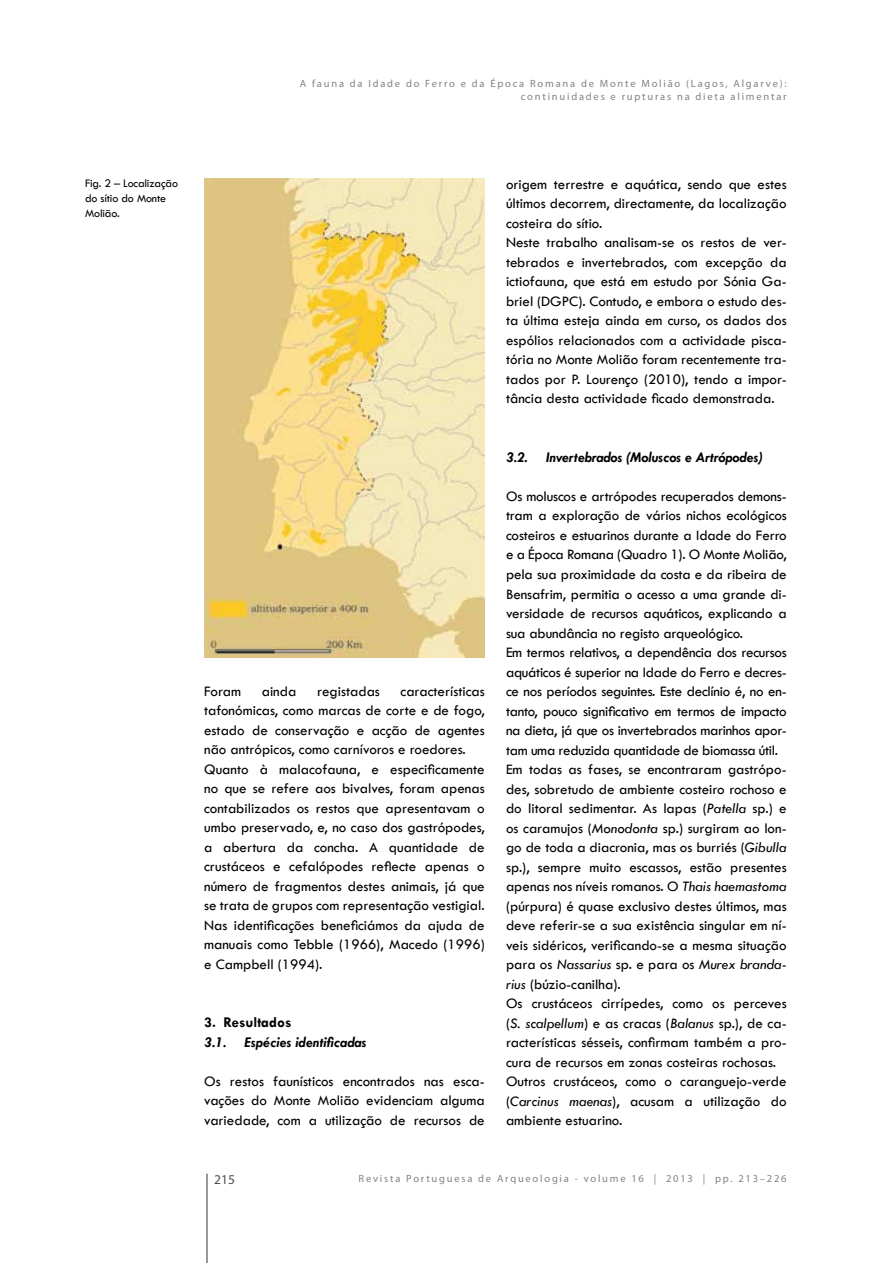
<style>
.page{position:relative;width:893px;height:1263px;background:#fff}
.page>*{position:absolute;margin:0;border:0;box-sizing:border-box;transform-origin:0 0}
.t1{font:15px/19.5px "Tw Cen";color:#000}
.t2{font:italic 700 15px "Tw Cen";letter-spacing:-.01em;color:#000}
.t3{font:700 15px "Tw Cen";color:#000}
.t4{font:13.5px "Myriad Pro";color:#4d4d4f}
.t5{font:12px/15px "Tw Cen";letter-spacing:-.01em;color:#000}
.t6{font:10.5px/12.6px "Myriad Pro";letter-spacing:.17em;color:#808285;text-align:right}
.s1{font-style:italic}
</style>
<div class="page">
<hr style="left:206px;top:1174px;width:2px;height:89px;background:#77787b">
<img style="left:204px;top:179px;width:281px;height:478px">
<p class="t6" style="left:300px;top:77px;width:488px">A fauna da Idade do Ferro e da Época Romana de Monte Molião (Lagos, Algarve): continuidades e rupturas na dieta alimentar</p>
<p class="t5" style="left:85px;top:176px;width:94px">Fig. 2 – Localização do sítio do Monte<br>Molião.</p>
<p class="t1" style="left:204px;top:681px;width:39px">Foram</p>
<p class="t1" style="left:262px;top:681px;width:36px">ainda</p>
<p class="t1" style="left:317px;top:681px;width:64px">registadas</p>
<p class="t1" style="left:204px;top:681px;width:282px;text-indent:196px">características tafonómicas, como marcas de corte e de fogo, estado de conservação e acção de agentes não antrópicos, como carnívoros e roedores.<br>Quanto à malacofauna, e especificamente no que se refere aos bivalves, foram apenas contabilizados os restos que apresentavam o umbo preservado, e, no caso dos gastrópodes, a abertura da concha. A quantidade de crustáceos e cefalópodes reflecte apenas o número de fragmentos destes animais, já que se trata de grupos com representação vestigial.<br>Nas identificações beneficiámos da ajuda de manuais como Tebble (1966), Macedo (1996) e Campbell (1994).</p>
<p class="t3" style="left:204px;top:1013px;width:89px">3. Resultados</p>
<p class="t2" style="left:204px;top:1033px;width:164px">3.1. Espécies identificadas</p>
<p class="t1" style="left:204px;top:1071px;width:282px;text-align:justify">Os restos faunísticos encontrados nas esca&shy;vações do Monte Molião evidenciam alguma variedade, com a utilização de recursos de</p>
<p class="t1" style="left:506px;top:174px;width:282px">origem terrestre e aquática, sendo que estes últimos decorrem, directamente, da localização costeira do sítio.<br>Neste trabalho analisam-se os restos de ver&shy;tebrados e invertebrados, com excepção da ictiofauna, que está em estudo por Sónia Ga&shy;briel (DGPC). Contudo, e embora o estudo des&shy;ta última esteja ainda em curso, os dados dos espólios relacionados com a actividade pisca&shy;tória no Monte Molião foram recentemente tra&shy;tados por P. Lourenço (2010), tendo a impor&shy;tância desta actividade ficado demonstrada.</p>
<p class="t2" style="left:506px;top:448px;width:23px">3.2.</p>
<p class="t2" style="left:546px;top:448px;width:218px">Invertebrados (Moluscos e Artrópodes)</p>
<p class="t1" style="left:506px;top:486px;width:282px">Os moluscos e artrópodes recuperados demons&shy;tram a exploração de vários nichos ecológicos costeiros e estuarinos durante a Idade do Ferro e a Época Romana (Quadro 1). O Monte Molião, pela sua proximidade da costa e da ribeira de Bensafrim, permitia o acesso a uma grande di&shy;versidade de recursos aquáticos, explicando a sua abundância no registo arqueológico.<br>Em termos relativos, a dependência dos recursos aquáticos é superior na Idade do Ferro e decres&shy;ce nos períodos seguintes. Este declínio é, no en&shy;tanto, pouco significativo em termos de impacto na dieta, já que os invertebrados marinhos apor&shy;tam uma reduzida quantidade de biomassa útil.<br>Em todas as fases, se encontraram gastrópo&shy;des, sobretudo de ambiente costeiro rochoso e do litoral sedimentar. As lapas (<span class="s1">Patella</span> sp.) e os caramujos (<span class="s1">Monodonta</span> sp.) surgiram ao lon&shy;go de toda a diacronia, mas os burriés (<span class="s1">Gibulla </span>sp.), sempre muito escassos, estão presentes apenas nos níveis romanos. O <span class="s1">Thais haemastoma </span>(púrpura) é quase exclusivo destes últimos, mas deve referir-se a sua existência singular em ní&shy;veis sidéricos, verificando-se a mesma situação para os <span class="s1">Nassarius</span> sp. e para os <span class="s1">Murex branda&shy;rius</span> (búzio-canilha).<br>Os crustáceos cirrípedes, como os perceves (<span class="s1">S. scalpellum</span>) e as cracas (<span class="s1">Balanus</span> sp.), de ca&shy;racterísticas sésseis, confirmam também a pro&shy;cura de recursos em zonas costeiras rochosas.<br>Outros crustáceos, como o caranguejo-verde (<span class="s1">Carcinus maenas</span>), acusam a utilização do ambiente estuarino.</p>
<p class="t4" style="left:214px;top:1171px;width:22px">215</p>
<p class="t6" style="left:359px;top:1171px;width:430px">Revista Portuguesa de Arqueologia - volume 16 | 2013 | pp. 213–226</p>
</div>
